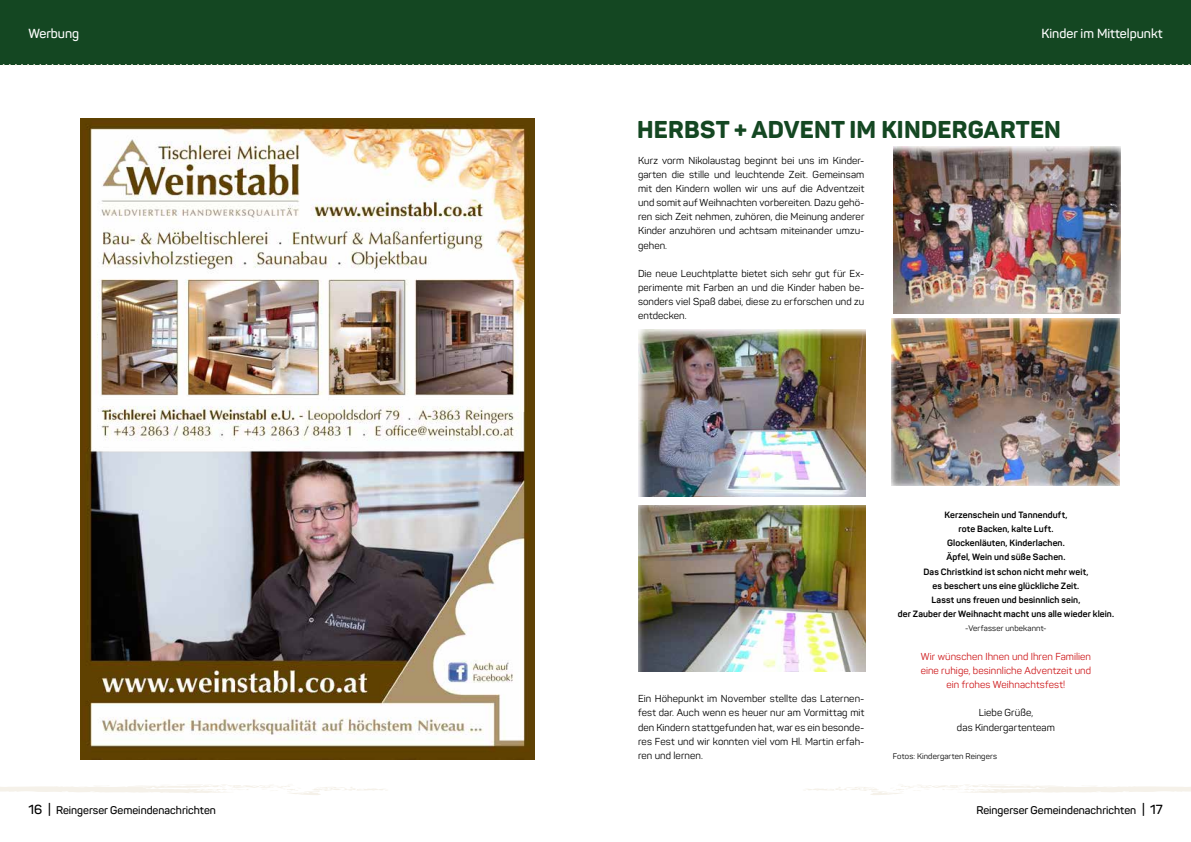
<style>
.page{position:relative;width:1191px;height:842px;background:#fff}
.page>*{position:absolute;margin:0;border:0;box-sizing:border-box;transform-origin:0 0}
.t1{font:800 24px "Panton";letter-spacing:.01em;color:#144722}
.t2{font:600 13px "Panton";color:#fff}
.t3{font:600 11px "Panton";color:#000}
.t4{font:10px/14.2px "Panton";letter-spacing:.005em;color:#000;text-align:justify}
.t5{font:10px/14.2px "Panton";letter-spacing:.005em;color:#cd1719;text-align:center}
.t6{font:700 9px/14.2px "Panton";letter-spacing:.01em;color:#000;text-align:center}
.t7{font:8px "Panton";letter-spacing:.015em;color:#000}
.s1{font-size:13px}
</style>
<div class="page">
<div style="left:0;top:0;width:1191px;height:65px;background:#144722"></div>
<svg style="left:2px;top:64px;width:1188px;height:2px"></svg>
<svg style="left:0;top:784px;width:387px;height:11px"></svg>
<svg style="left:804px;top:784px;width:387px;height:11px"></svg>
<img style="left:81px;top:118px;width:453px;height:642px">
<img style="left:638px;top:329px;width:227px;height:167px">
<img style="left:638px;top:505px;width:227px;height:167px">
<img style="left:892px;top:319px;width:227px;height:167px">
<img style="left:893px;top:147px;width:227px;height:166px">
<h2 class="t2" style="left:28px;top:25px;width:52px">Werbung</h2>
<h2 class="t2" style="left:1041px;top:25px;width:123px">Kinder im Mittelpunkt</h2>
<h1 class="t1" style="left:637px;top:115px;width:425px">HERBST + ADVENT IM KINDERGARTEN</h1>
<p class="t4" style="left:638px;top:153px;width:228px">Kurz vorm Nikolaustag beginnt bei uns im Kinder&shy;garten die stille und leuchtende Zeit. Gemeinsam mit den Kindern wollen wir uns auf die Adventzeit und somit auf Weihnachten vorbereiten. Dazu gehö&shy;ren sich Zeit nehmen, zuhören, die Meinung anderer Kinder anzuhören und achtsam miteinander umzu&shy;gehen.</p>
<p class="t4" style="left:638px;top:266px;width:228px">Die neue Leuchtplatte bietet sich sehr gut für Ex&shy;perimente mit Farben an und die Kinder haben be&shy;sonders viel Spaß dabei, diese zu erforschen und zu entdecken.</p>
<p class="t4" style="left:638px;top:691px;width:228px">Ein Höhepunkt im November stellte das Laternen&shy;fest dar. Auch wenn es heuer nur am Vormittag mit den Kindern stattgefunden hat, war es ein besonde&shy;res Fest und wir konnten viel vom Hl. Martin erfah&shy;ren und lernen.</p>
<p class="t6" style="left:897px;top:508px;width:218px">Kerzenschein und Tannenduft,<br>rote Backen, kalte Luft.<br>Glockenläuten, Kinderlachen.<br>Äpfel, Wein und süße Sachen.<br>Das Christkind ist schon nicht mehr weit,<br>es beschert uns eine glückliche Zeit.<br>Lasst uns freuen und besinnlich sein,<br>der Zauber der Weihnacht macht uns alle wieder klein.</p>
<p class="t7" style="left:965px;top:624px;width:83px">-Verfasser unbekannt-</p>
<p class="t5" style="left:920px;top:649px;width:172px">Wir wünschen Ihnen und Ihren Familien eine ruhige, besinnliche Adventzeit und ein frohes Weihnachtsfest!</p>
<p class="t4" style="left:957px;top:706px;width:99px;text-align:center">Liebe Grüße,<br>das Kindergartenteam</p>
<p class="t7" style="left:892px;top:751px;width:106px">Fotos: Kindergarten Reingers</p>
<p class="t3" style="left:28px;top:803px;width:189px"><span class="s1">16 |</span> Reingerser Gemeindenachrichten</p>
<p class="t3" style="left:976px;top:803px;width:188px">Reingerser Gemeindenachrichten <span class="s1">| 17</span></p>
</div>
